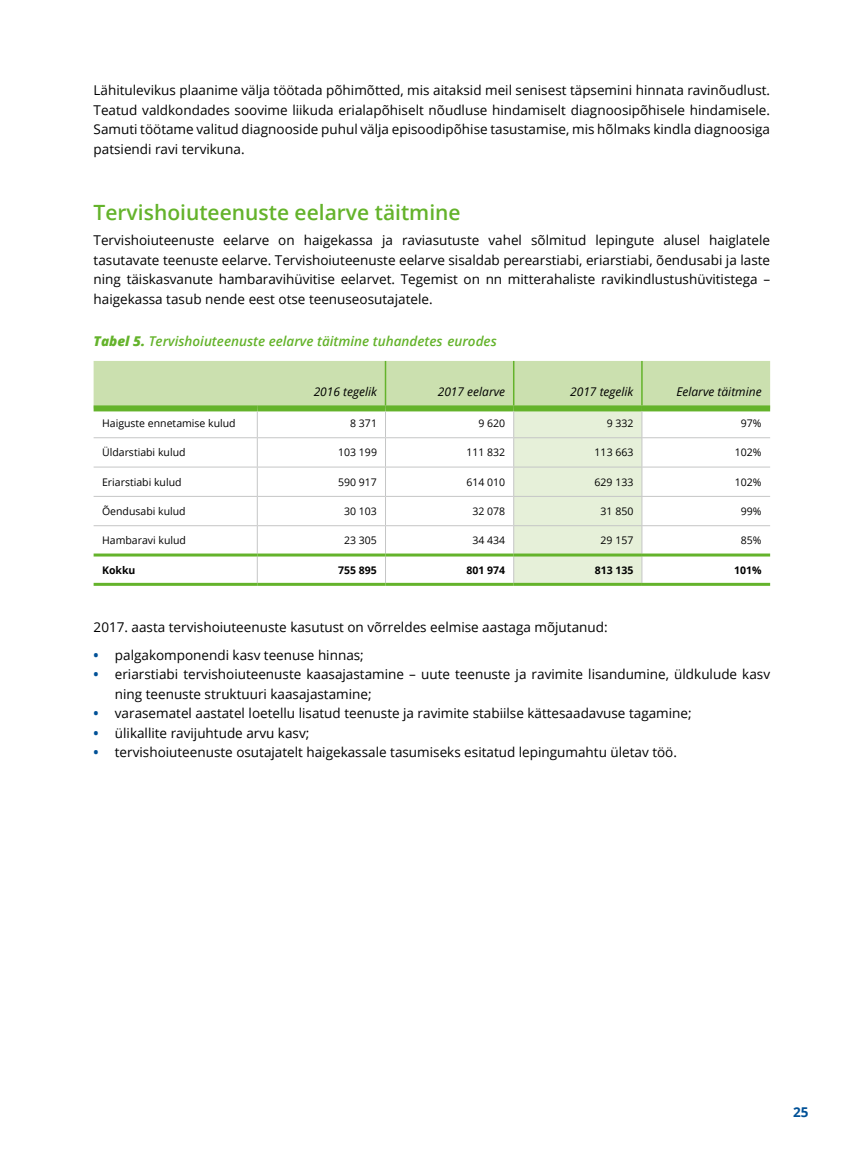
<style>
.page{position:relative;width:851px;height:1149px;background:#fff}
.page>*{position:absolute;margin:0;border:0;box-sizing:border-box;transform-origin:0 0}
.t1{font:600 21px "Open Sans";color:#64b32b}
.t2{font:13.5px/19.5px "Open Sans";color:#000;text-align:justify}
.t3{font:italic 600 13.5px "Open Sans";color:#64b32b}
.t4{font:700 13.5px "Open Sans";color:#005197}
.t5{font:italic 12px "Open Sans";color:#000}
.t6{font:10.5px "Open Sans";color:#000}
.t7{font:700 10.5px "Open Sans";color:#000}
.s1{font-weight:800}
.s2{font-weight:700;color:#005197}
</style>
<div class="page">
<svg style="left:94px;top:361px;width:676px;height:221px"></svg>
<hr style="left:94px;top:553px;width:163px;height:3px;background:#64b32b">
<hr style="left:257px;top:553px;width:128px;height:3px;background:#64b32b">
<hr style="left:385px;top:553px;width:128px;height:3px;background:#64b32b">
<hr style="left:513px;top:553px;width:128px;height:3px;background:#64b32b">
<hr style="left:641px;top:553px;width:129px;height:3px;background:#64b32b">
<hr style="left:94px;top:582px;width:163px;height:3px;background:#64b32b">
<hr style="left:257px;top:582px;width:128px;height:3px;background:#64b32b">
<hr style="left:385px;top:582px;width:128px;height:3px;background:#64b32b">
<hr style="left:513px;top:582px;width:128px;height:3px;background:#64b32b">
<hr style="left:641px;top:582px;width:129px;height:3px;background:#64b32b">
<hr style="left:94px;top:437px;width:163px;height:1px;background:#c5c6c6">
<hr style="left:257px;top:437px;width:128px;height:1px;background:#c5c6c6">
<hr style="left:385px;top:437px;width:128px;height:1px;background:#c5c6c6">
<hr style="left:513px;top:437px;width:128px;height:1px;background:#c5c6c6">
<hr style="left:641px;top:437px;width:129px;height:1px;background:#c5c6c6">
<hr style="left:94px;top:466px;width:163px;height:1px;background:#c5c6c6">
<hr style="left:257px;top:466px;width:128px;height:1px;background:#c5c6c6">
<hr style="left:385px;top:466px;width:128px;height:1px;background:#c5c6c6">
<hr style="left:513px;top:466px;width:128px;height:1px;background:#c5c6c6">
<hr style="left:641px;top:466px;width:129px;height:1px;background:#c5c6c6">
<hr style="left:94px;top:496px;width:163px;height:1px;background:#c5c6c6">
<hr style="left:257px;top:496px;width:128px;height:1px;background:#c5c6c6">
<hr style="left:385px;top:496px;width:128px;height:1px;background:#c5c6c6">
<hr style="left:513px;top:496px;width:128px;height:1px;background:#c5c6c6">
<hr style="left:641px;top:496px;width:129px;height:1px;background:#c5c6c6">
<hr style="left:94px;top:525px;width:163px;height:1px;background:#c5c6c6">
<hr style="left:257px;top:525px;width:128px;height:1px;background:#c5c6c6">
<hr style="left:385px;top:525px;width:128px;height:1px;background:#c5c6c6">
<hr style="left:513px;top:525px;width:128px;height:1px;background:#c5c6c6">
<hr style="left:641px;top:525px;width:129px;height:1px;background:#c5c6c6">
<p class="t2" style="left:94px;top:80px;width:678px">Lähitulevikus plaanime välja töötada põhimõtted, mis aitaksid meil senisest täpsemini hinnata ravinõudlust.<br>Teatud valdkondades soovime liikuda erialapõhiselt nõudluse hindamiselt diagnoosipõhisele hindamisele.<br>Samuti töötame valitud diagnooside puhul välja episoodipõhise tasustamise, mis hõlmaks kindla diagnoosiga patsiendi ravi tervikuna.</p>
<h1 class="t1" style="left:94px;top:197px;width:368px">Tervishoiuteenuste eelarve täitmine</h1>
<p class="t2" style="left:94px;top:230px;width:678px">Tervishoiuteenuste eelarve on haigekassa ja raviasutuste vahel sõlmitud lepingute alusel haiglatele tasutavate teenuste eelarve. Tervishoiuteenuste eelarve sisaldab perearstiabi, eriarstiabi, õendusabi ja laste ning täiskasvanute hambaravihüvitise eelarvet. Tegemist on nn mitterahaliste ravikindlustushüvitistega – haigekassa tasub nende eest otse teenuseosutajatele.</p>
<p class="t3" style="left:94px;top:332px;width:404px"><span class="s1">Tabel 5.</span> Tervishoiuteenuste eelarve täitmine tuhandetes eurodes</p>
<p class="t5" style="left:313px;top:383px;width:65px">2016 tegelik</p>
<p class="t5" style="left:437px;top:383px;width:69px">2017 eelarve</p>
<p class="t5" style="left:570px;top:383px;width:65px">2017 tegelik</p>
<p class="t5" style="left:676px;top:383px;width:87px">Eelarve täitmine</p>
<p class="t6" style="left:102px;top:416px;width:135px">Haiguste ennetamise kulud</p>
<p class="t6" style="left:350px;top:416px;width:28px">8 371</p>
<p class="t6" style="left:478px;top:416px;width:28px">9 620</p>
<p class="t6" style="left:606px;top:416px;width:28px">9 332</p>
<p class="t6" style="left:740px;top:416px;width:22px">97%</p>
<p class="t6" style="left:102px;top:445px;width:85px">Üldarstiabi kulud</p>
<p class="t6" style="left:338px;top:445px;width:40px">103 199</p>
<p class="t6" style="left:466px;top:445px;width:40px">111 832</p>
<p class="t6" style="left:594px;top:445px;width:40px">113 663</p>
<p class="t6" style="left:734px;top:445px;width:28px">102%</p>
<p class="t6" style="left:102px;top:474px;width:81px">Eriarstiabi kulud</p>
<p class="t6" style="left:338px;top:474px;width:40px">590 917</p>
<p class="t6" style="left:466px;top:474px;width:40px">614 010</p>
<p class="t6" style="left:594px;top:474px;width:40px">629 133</p>
<p class="t6" style="left:734px;top:474px;width:28px">102%</p>
<p class="t6" style="left:102px;top:504px;width:85px">Õendusabi kulud</p>
<p class="t6" style="left:344px;top:504px;width:34px">30 103</p>
<p class="t6" style="left:472px;top:504px;width:34px">32 078</p>
<p class="t6" style="left:600px;top:504px;width:34px">31 850</p>
<p class="t6" style="left:740px;top:504px;width:22px">99%</p>
<p class="t6" style="left:102px;top:533px;width:85px">Hambaravi kulud</p>
<p class="t6" style="left:344px;top:533px;width:34px">23 305</p>
<p class="t6" style="left:472px;top:533px;width:34px">34 434</p>
<p class="t6" style="left:600px;top:533px;width:34px">29 157</p>
<p class="t6" style="left:740px;top:533px;width:22px">85%</p>
<p class="t7" style="left:102px;top:562px;width:35px">Kokku</p>
<p class="t7" style="left:338px;top:562px;width:40px">755 895</p>
<p class="t7" style="left:466px;top:562px;width:40px">801 974</p>
<p class="t7" style="left:594px;top:562px;width:40px">813 135</p>
<p class="t7" style="left:734px;top:562px;width:29px">101%</p>
<p class="t2" style="left:94px;top:616px;width:515px">2017. aasta tervishoiuteenuste kasutust on võrreldes eelmise aastaga mõjutanud:</p>
<p class="t2" style="left:94px;top:644px;width:272px"><span class="s2">•</span> palgakomponendi kasv teenuse hinnas;</p>
<p class="t2" style="left:115px;top:664px;width:656px;text-indent:-21px"><span class="s2">•</span> eriarstiabi tervishoiuteenuste kaasajastamine – uute teenuste ja ravimite lisandumine, üldkulude kasv ning teenuste struktuuri kaasajastamine;</p>
<p class="t2" style="left:94px;top:703px;width:599px"><span class="s2">•</span> varasematel aastatel loetellu lisatud teenuste ja ravimite stabiilse kättesaadavuse tagamine;</p>
<p class="t2" style="left:94px;top:722px;width:217px"><span class="s2">•</span> ülikallite ravijuhtude arvu kasv;</p>
<p class="t2" style="left:94px;top:742px;width:585px"><span class="s2">•</span> tervishoiuteenuste osutajatelt haigekassale tasumiseks esitatud lepingumahtu ületav töö.</p>
<p class="t4" style="left:792px;top:1101px;width:17px">25</p>
</div>
